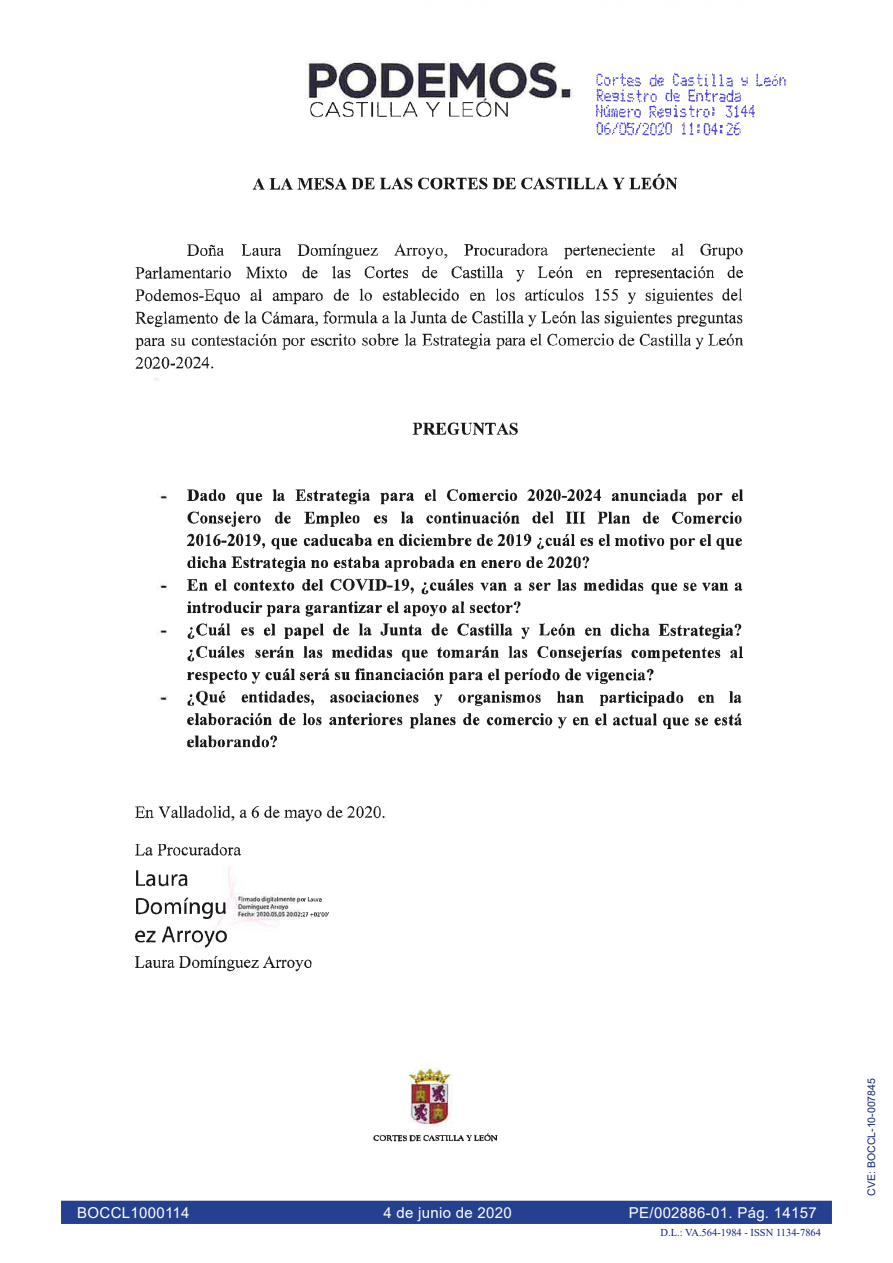
<style>
.page{position:relative;width:893px;height:1263px;background:#fff}
.page>*{position:absolute;margin:0;border:0;box-sizing:border-box;transform-origin:0 0}
.E_CVE{font:15px "Arial";letter-spacing:.02em;color:#fff}
.t1{font:10.5px "Times New Roman";color:#132477}
.t2{font:10.5px "Arial";color:#132477}
</style>
<div class="page">
<div style="left:60px;top:1200px;width:773px;height:25px;background:#25408f"></div>
<div style="left:60px;top:1199px;width:773px;height:26px;border:2px solid #fff"></div>
<img style="left:135px;top:62px;width:608px;height:1080px">
<img style="left:595px;top:74px;width:192px;height:62px">
<p class="E_CVE" style="left:77px;top:1202px;width:114px">BOCCL1000114</p>
<p class="E_CVE" style="left:383px;top:1202px;width:130px">4 de junio de 2020</p>
<p class="E_CVE" style="left:629px;top:1202px;width:189px">PE/002886-01. Pág. 14157</p>
<p class="t1" style="left:661px;top:1225px;width:162px">D.L.: VA.564-1984 - ISSN 1134-7864</p>
<p class="t2" style="left:864px;top:1195px;width:119px;rotate:-90deg">CVE: BOCCL-10-007845</p>
</div>
